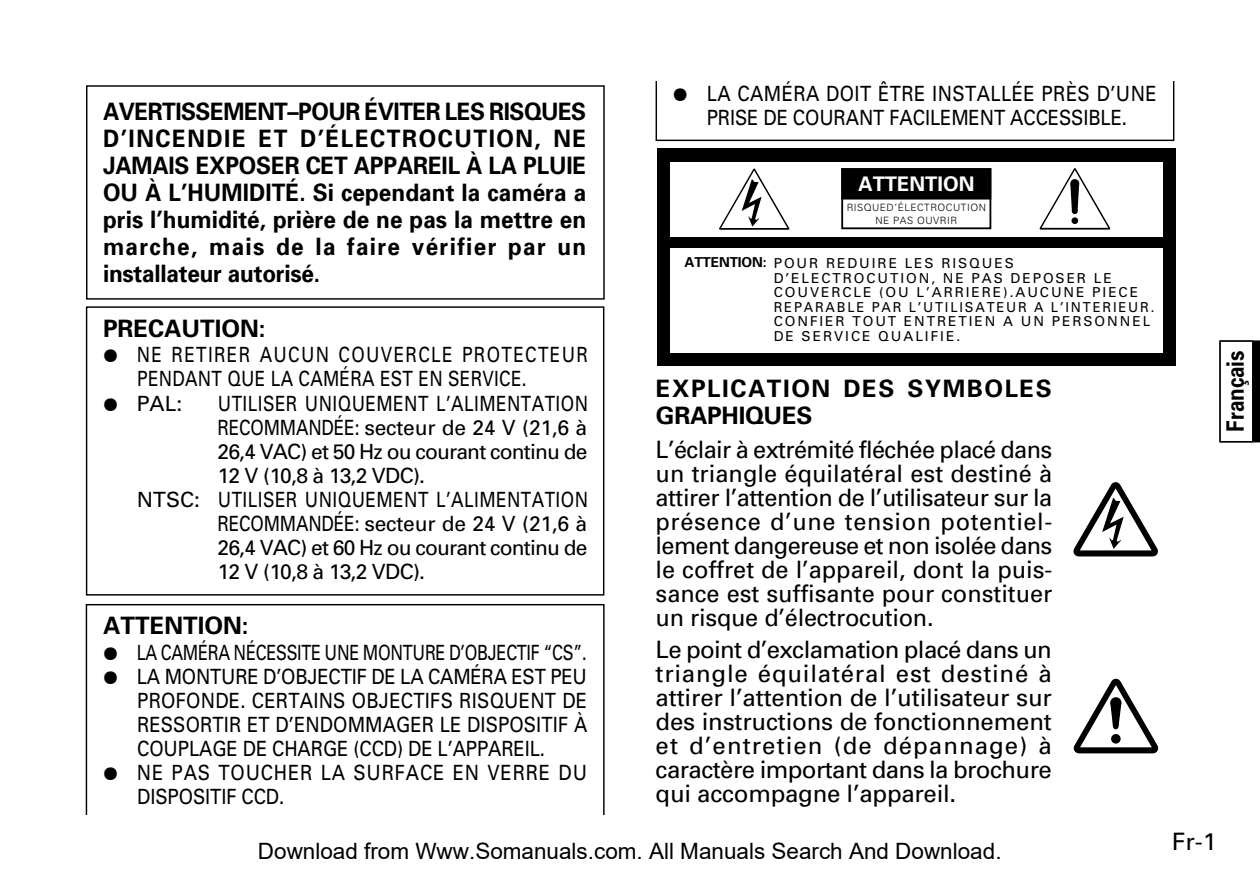
<style>
.page{position:relative;width:1260px;height:894px;background:#fff}
.page>*{position:absolute;margin:0;border:0;box-sizing:border-box;transform-origin:0 0}
.t1{font:24px/24px "Univers";letter-spacing:-.01em;color:#000;text-align:justify}
.t2{font:700 24px/27px "Univers";color:#000;text-align:justify;scale:.94 1}
.t3{font:700 24px/27px "Univers";letter-spacing:.065em;color:#000}
.t4{font:700 24px "Univers";color:#000}
.t5{font:700 24px "Univers";color:#000;scale:.86 1}
.t6{font:22.5px "Arial";color:#000}
.t7{font:21px/24px "Univers";color:#000;text-align:center;scale:.88 1}
.t8{font:21px "Univers";color:#000;scale:.82 1}
.t9{font:21px "Univers";letter-spacing:-.04em;color:#000}
.t10{font:21px "Univers";letter-spacing:-.02em;color:#000;scale:.78 1}
.t11{font:21px "Univers";color:#000}
.t12{font:21px "Univers";letter-spacing:.025em;color:#000}
.t13{font:21px "Univers";letter-spacing:.075em;color:#000;scale:.82 1}
.t14{font:21px "Univers";letter-spacing:.025em;color:#000;scale:.82 1}
.t15{font:21px "Univers";letter-spacing:.045em;color:#000;scale:.88 1}
.t16{font:700 20.1px "Univers";color:#fff}
.t17{font:13.8px/14.7px "Univers";letter-spacing:.14em;color:#000}
.t18{font:700 13.8px "Univers";letter-spacing:-.01em;color:#000}
.t19{font:300 10.2px/12.9px "Univers";letter-spacing:.05em;color:#000;text-align:center}
.s1{font-family:"Audio Font"}
</style>
<div class="page">
<svg style="left:1073px;top:482px;width:85px;height:75px"></svg>
<svg style="left:1073px;top:678px;width:86px;height:76px"></svg>
<div style="left:657px;top:149px;width:519px;height:217px;background:#000"></div>
<div style="left:670px;top:162px;width:492px;height:191px;background:#fff"></div>
<div style="left:670px;top:237px;width:492px;height:11px;background:#000"></div>
<svg style="left:719px;top:168px;width:71px;height:62px"></svg>
<svg style="left:1039px;top:168px;width:72px;height:62px"></svg>
<div style="left:841px;top:168px;width:150px;height:61px;border:2px solid #000"></div>
<div style="left:841px;top:168px;width:150px;height:32px;background:#000;border:2px solid #000"></div>
<svg style="left:1219px;top:340px;width:41px;height:103px"></svg>
<div style="left:1219px;top:340px;width:34px;height:102px;background:#fff;border:1px solid #000"></div>
<div style="left:86px;top:306px;width:518px;height:290px;border:1px solid #000"></div>
<div style="left:86px;top:85px;width:519px;height:215px;border:1px solid #000"></div>
<div style="left:656px;top:47px;width:518px;height:94px;border:1px solid #000"></div>
<div style="left:642px;top:21px;width:542px;height:60px;background:#fff"></div>
<p class="t2" style="left:103px;top:100px;width:516px">AVERTISSEMENT–POUR ÉVITER LES RISQUES D’INCENDIE ET D’ÉLECTROCUTION, NE JAMAIS EXPOSER CET APPAREIL À LA PLUIE OU À L’HUMIDITÉ. Si cependant la caméra a pris l’humidité, prière de ne pas la mettre en marche, mais de la faire vérifier par un installateur autorisé.</p>
<p class="t4" style="left:103px;top:320px;width:164px">PRECAUTION:</p>
<p class="t13" style="left:103px;top:347px;width:593px"><span class="s1">¶</span> NE RETIRER AUCUN COUVERCLE PROTECTEUR</p>
<p class="t8" style="left:137px;top:371px;width:476px">PENDANT QUE LA CAMÉRA EST EN SERVICE.</p>
<p class="t11" style="left:103px;top:396px;width:81px"><span class="s1">¶</span> PAL:</p>
<p class="t14" style="left:218px;top:396px;width:453px">UTILISER UNIQUEMENT L’ALIMENTATION</p>
<p class="t8" style="left:217px;top:420px;width:452px">RECOMMANDÉE: secteur de 24 V (21,6 à</p>
<p class="t9" style="left:217px;top:444px;width:371px">26,4 VAC) et 50 Hz ou courant continu de</p>
<p class="t11" style="left:217px;top:467px;width:209px">12 V (10,8 à 13,2 VDC).</p>
<p class="t12" style="left:137px;top:492px;width:453px">NTSC: UTILISER UNIQUEMENT L’ALIMENTATION</p>
<p class="t8" style="left:217px;top:516px;width:452px">RECOMMANDÉE: secteur de 24 V (21,6 à</p>
<p class="t9" style="left:217px;top:540px;width:371px">26,4 VAC) et 60 Hz ou courant continu de</p>
<p class="t11" style="left:217px;top:564px;width:209px">12 V (10,8 à 13,2 VDC).</p>
<p class="t4" style="left:103px;top:617px;width:147px">ATTENTION:</p>
<p class="t10" style="left:103px;top:645px;width:622px"><span class="s1">¶</span> LA CAMÉRA NÉCESSITE UNE MONTURE D’OBJECTIF “CS”.</p>
<p class="t7" style="left:103px;top:666px;width:551px"><span class="s1">¶</span> LA MONTURE D’OBJECTIF DE LA CAMÉRA EST PEU</p>
<p class="t7" style="left:137px;top:690px;width:513px">PROFONDE. CERTAINS OBJECTIFS RISQUENT DE</p>
<p class="t7" style="left:137px;top:715px;width:513px">RESSORTIR ET D’ENDOMMAGER LE DISPOSITIF À</p>
<p class="t7" style="left:137px;top:738px;width:465px">COUPLAGE DE CHARGE (CCD) DE L’APPAREIL.</p>
<p class="t15" style="left:103px;top:765px;width:552px"><span class="s1">¶</span> NE PAS TOUCHER LA SURFACE EN VERRE DU</p>
<p class="t7" style="left:137px;top:787px;width:169px">DISPOSITIF CCD.</p>
<p class="t7" style="left:673px;top:84px;width:551px"><span class="s1">¶</span> LA CAMÉRA DOIT ÊTRE INSTALLÉE PRÈS D’UNE<br>PRISE DE COURANT FACILEMENT ACCESSIBLE.</p>
<p class="t16" style="left:858px;top:177px;width:118px">ATTENTION</p>
<p class="t19" style="left:847px;top:202px;width:141px">RISQUED’ÉLECTROCUTION<br>NE PAS OUVRIR</p>
<p class="t18" style="left:685px;top:257px;width:83px">ATTENTION:</p>
<p class="t17" style="left:774px;top:257px;width:382px">POUR REDUIRE LES RISQUES D’ELECTROCUTION, NE PAS DEPOSER LE COUVERCLE (OU L’ARRIERE).AUCUNE PIECE REPARABLE PAR L’UTILISATEUR A L’INTERIEUR.<br>CONFIER TOUT ENTRETIEN A UN PERSONNEL DE SERVICE QUALIFIE.</p>
<p class="t3" style="left:656px;top:377px;width:397px">EXPLICATION DES SYMBOLES<br>GRAPHIQUES</p>
<p class="t1" style="left:656px;top:439px;width:398px">L’éclair à extrémité fléchée placé dans un triangle équilatéral est destiné à attirer l’attention de l’utilisateur sur la présence d’une tension potentiel&shy;lement dangereuse et non isolée dans le coffret de l’appareil, dont la puis&shy;sance est suffisante pour constituer un risque d’électrocution.</p>
<p class="t1" style="left:656px;top:640px;width:398px">Le point d’exclamation placé dans un triangle équilatéral est destiné à attirer l’attention de l’utilisateur sur des instructions de fonctionnement et d’entretien (de dépannage) à caractère important dans la brochure qui accompagne l’appareil.</p>
<p class="t6" style="left:258px;top:839px;width:745px">Download from Www.Somanuals.com. All Manuals Search And Download.</p>
<p class="t5" style="left:1227px;top:432px;width:95px;rotate:-90deg">Français</p>
<p class="t1" style="left:1172px;top:831px;width:45px">Fr-1</p>
</div>
